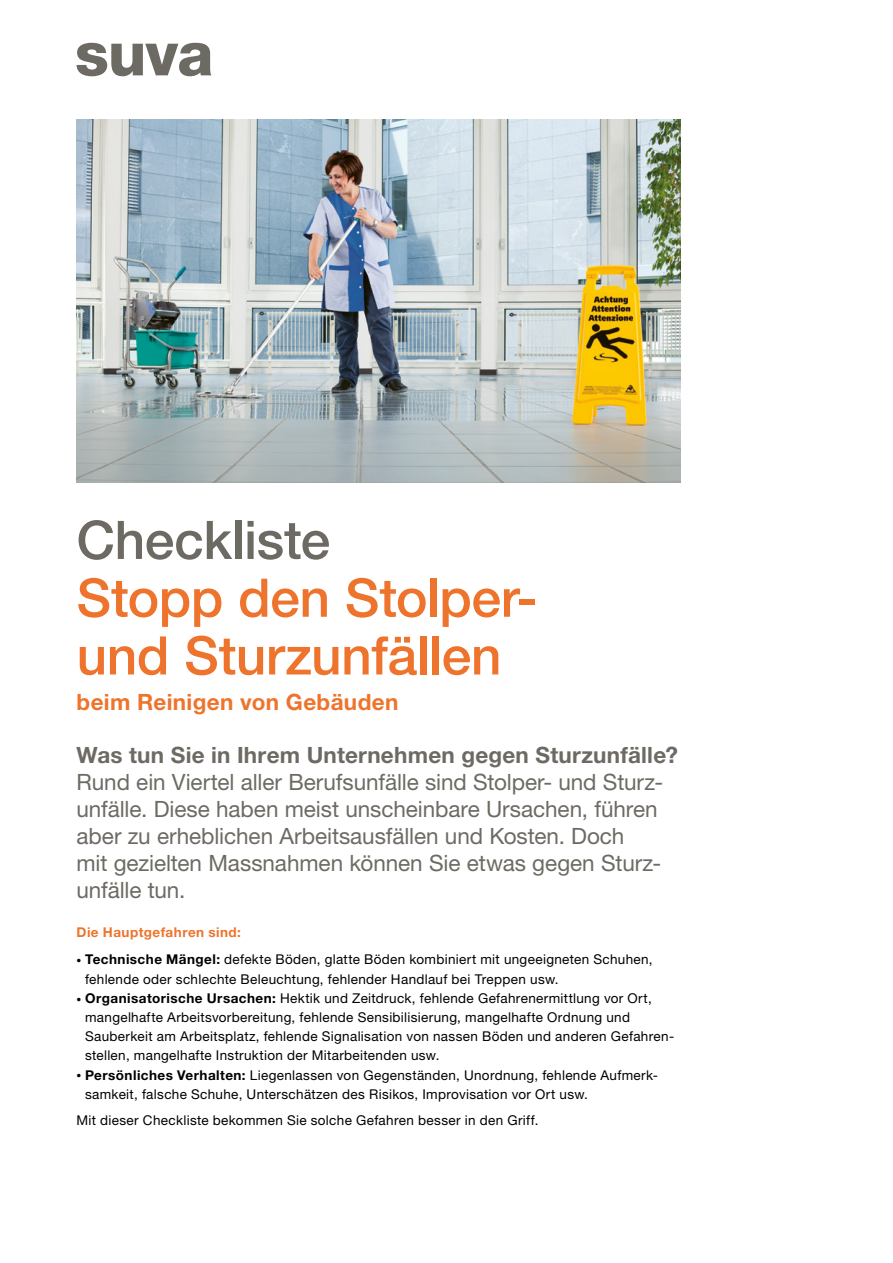
<style>
.page{position:relative;width:893px;height:1263px;background:#fff}
.page>*{position:absolute;margin:0;border:0;box-sizing:border-box;transform-origin:0 0}
.t1{font:500 53.25px/57.8px "Helvetica Neue LT Std";letter-spacing:-.01em;color:#ee742d}
.t2{font:500 53.25px "Helvetica Neue LT Std";letter-spacing:-.01em;color:#6d6a63}
.t3{font:22.5px/27px "Helvetica Neue LT Std";letter-spacing:-.005em;color:#6d6a63}
.t4{font:700 22.5px "Helvetica Neue LT Std";letter-spacing:.01em;color:#6d6a63}
.t5{font:700 22.5px "Helvetica Neue LT Std";letter-spacing:.015em;color:#ee742d}
.t6{font:13.5px/19.2px "Helvetica Neue LT Std";letter-spacing:.025em;color:#000}
.t7{font:700 13.5px "Helvetica Neue LT Std";letter-spacing:.035em;color:#ee742d}
.s1{font-weight:300;font-size:9.75px}
.s2{font-weight:700}
</style>
<div class="page">
<svg style="left:77px;top:43px;width:134px;height:33px"></svg>
<img style="left:77px;top:119px;width:603px;height:364px">
<h1 class="t2" style="left:77px;top:508px;width:255px">Checkliste</h1>
<h1 class="t1" style="left:77px;top:568px;width:462px">Stopp den Stolper&shy;und Sturzunfällen</h1>
<h2 class="t5" style="left:77px;top:688px;width:323px">beim Reinigen von Gebäuden</h2>
<h2 class="t4" style="left:77px;top:740px;width:603px">Was tun Sie in Ihrem Unternehmen gegen Sturzunfälle?</h2>
<p class="t3" style="left:77px;top:768px;width:586px">Rund ein Viertel aller Berufsunfälle sind Stolper- und Sturz&shy;unfälle. Diese haben meist unscheinbare Ursachen, führen aber zu erheblichen Arbeitsausfällen und Kosten. Doch mit gezielten Massnahmen können Sie etwas gegen Sturz&shy;unfälle tun.</p>
<p class="t7" style="left:77px;top:923px;width:166px">Die Hauptgefahren sind:</p>
<p class="t6" style="left:85px;top:950px;width:569px;text-indent:-9px"><span class="s1">•</span> <span class="s2">Technische Mängel:</span> defekte Böden, glatte Böden kombiniert mit ungeeigneten Schuhen, fehlende oder schlechte Beleuchtung, fehlender Handlauf bei Treppen usw.</p>
<p class="t6" style="left:85px;top:988px;width:591px;text-indent:-9px"><span class="s1">•</span> <span class="s2">Organisatorische Ursachen:</span> Hektik und Zeitdruck, fehlende Gefahrenermittlung vor Ort, mangelhafte Arbeitsvorbereitung, fehlende Sensibilisierung, mangelhafte Ordnung und Sauberkeit am Arbeitsplatz, fehlende Signalisation von nassen Böden und anderen Gefahren&shy;stellen, mangelhafte Instruktion der Mitarbeitenden usw.</p>
<p class="t6" style="left:85px;top:1065px;width:574px;text-indent:-9px"><span class="s1">•</span> <span class="s2">Persönliches Verhalten:</span> Liegenlassen von Gegenständen, Unordnung, fehlende Aufmerk&shy;samkeit, falsche Schuhe, Unterschätzen des Risikos, Improvisation vor Ort usw.</p>
<p class="t6" style="left:77px;top:1111px;width:463px">Mit dieser Checkliste bekommen Sie solche Gefahren besser in den Griff.</p>
</div>
